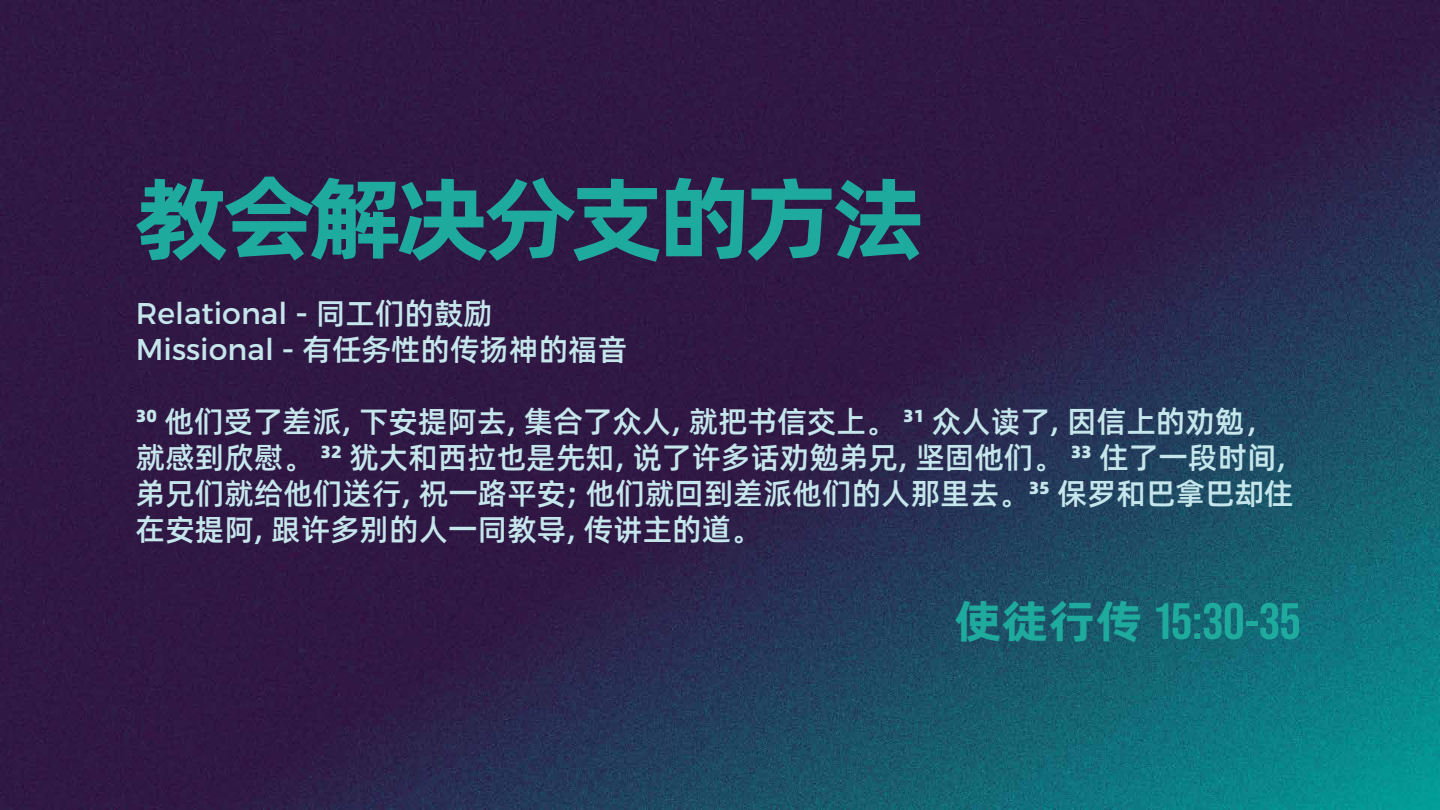
<style>
.page{position:relative;width:1440px;height:810px;background:#fff}
.page>*{position:absolute;margin:0;border:0;box-sizing:border-box;transform-origin:0 0}
.t1{font:700 90px "Alibaba Pu Hui Ti";letter-spacing:-.075em;color:#1faa9e;scale:1.06 1}
.t2{font:700 51px "Bebas Neue Pro";color:#1faa9e;scale:1.06 1}
.t3{font:500 30px/36px "Alibaba Pu Hui Ti";color:#c5e6eb}
.t4{font:30px "Montserrat";color:#c5e6eb}
.s1{font-family:"Alibaba Pu Hui Ti";font-weight:500}
.s2{font-family:"Montserrat";font-weight:400}
.s3{font-family:"Alibaba Pu Hui Ti";font-size:45px}
</style>
<div class="page">
<img style="left:0;top:0;width:1440px;height:810px">
<h1 class="t1" style="left:135px;top:148px;width:747px">教会解决分支的方法</h1>
<p class="t4" style="left:136px;top:295px;width:359px">Relational <span class="s1">- 同工们的鼓励</span></p>
<p class="t3" style="left:136px;top:330px;width:493px"><span class="s2">Missional</span> - 有任务性的传扬神的福音</p>
<p class="t3" style="left:136px;top:402px;width:1159px"><sup>30</sup> 他们受了差派, 下安提阿去, 集合了众人, 就把书信交上。 <sup>31</sup> 众人读了, 因信上的劝勉，就感到欣慰。 <sup>32</sup> 犹大和西拉也是先知, 说了许多话劝勉弟兄, 坚固他们。 <sup>33</sup> 住了一段时间,弟兄们就给他们送行, 祝一路平安; 他们就回到差派他们的人那里去。<sup>35</sup> 保罗和巴拿巴却住在安提阿, 跟许多别的人一同教导, 传讲主的道。</p>
<h2 class="t2" style="left:954px;top:592px;width:328px"><span class="s3">使徒行传</span> 15:30-35</h2>
</div>
